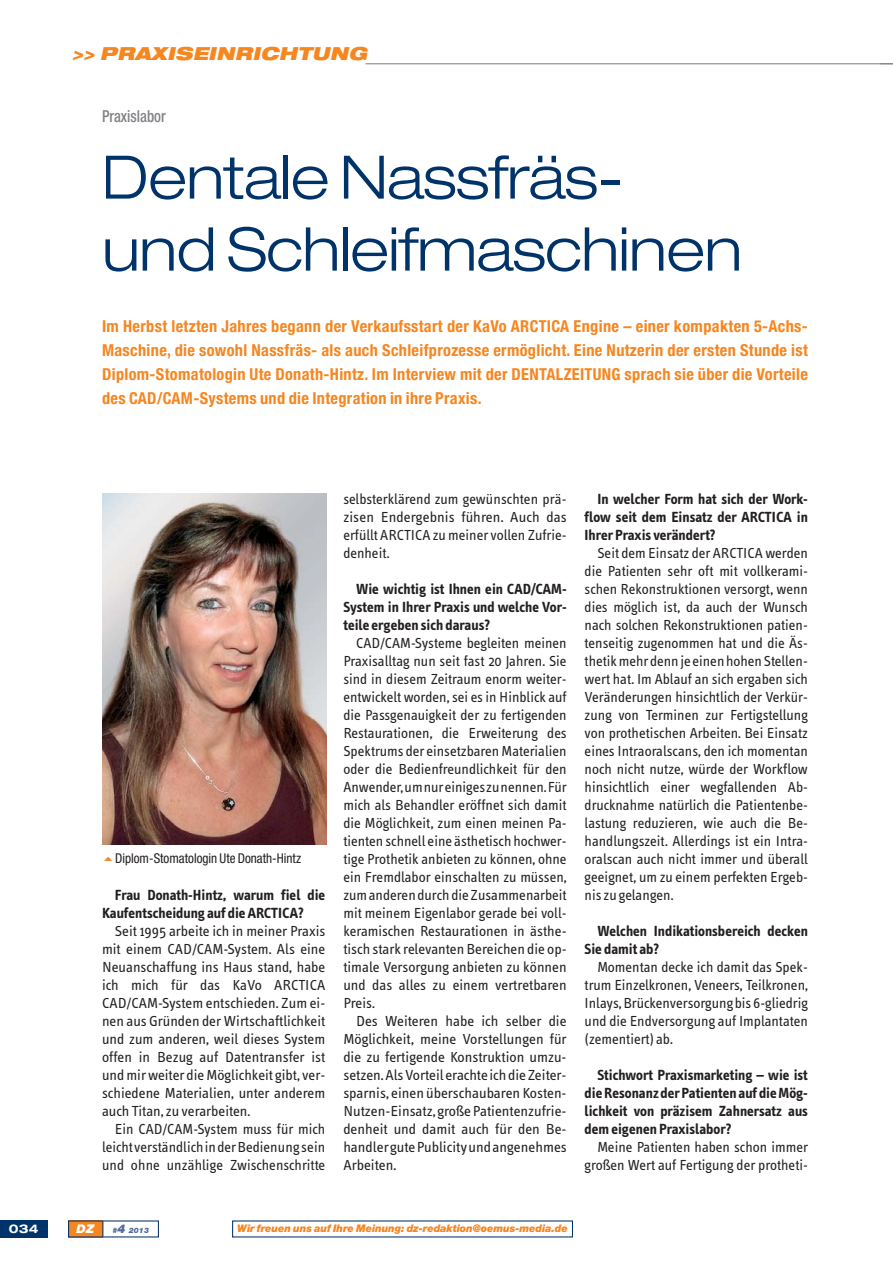
<style>
.page{position:relative;width:893px;height:1263px;background:#fff}
.page>*{position:absolute;margin:0;border:0;box-sizing:border-box;transform-origin:0 0}
.t1{font:300 expanded 60px/72px "Helvetica Neue";letter-spacing:-.01em;color:#003369}
.t2{font:italic 900 expanded 18px "Helvetica Neue";color:#f6861f}
.t3{font:700 condensed 16.5px/24px "Helvetica Neue";letter-spacing:.02em;color:#f6861f;text-align:justify}
.t4{font:500 condensed 16.5px "Helvetica Neue";color:#808285;scale:.9 1}
.t5{font:15px/18px "Info Text";color:#231f20;text-align:justify}
.t6{font:700 15px/18px "Info Text";color:#231f20;text-align:justify}
.t7{font:condensed 13.5px "Helvetica Neue";color:#231f20}
.t8{font:700 expanded 12px "Helvetica Neue";color:#fff}
.t9{font:italic 900 12px "Helvetica Neue";color:#fff}
.t10{font:italic 900 10.5px "Helvetica Neue";letter-spacing:-.01em;color:#f6861f}
.t11{font:italic 900 7.5px "Helvetica Neue";color:#516b98}
.s1{font-size:12px}
</style>
<div class="page">
<div style="left:68px;top:1220px;width:35px;height:17px;background:#f6861f"></div>
<div style="left:0;top:1220px;width:48px;height:17px;background:#003369"></div>
<svg style="left:102px;top:1221px;width:1px;height:16px"></svg>
<hr style="left:365px;top:63px;width:528px;height:1px;background:#808285">
<img style="left:102px;top:493px;width:224px;height:352px">
<p class="t2" style="left:72px;top:45px;width:300px">&gt;&gt; PRAXISEINRICHTUNG</p>
<p class="t4" style="left:102px;top:111px;width:72px">Praxislabor</p>
<h1 class="t1" style="left:102px;top:148px;width:642px">Dentale Nassfräs&shy;und Schleifmaschinen</h1>
<p class="t3" style="left:102px;top:316px;width:707px">Im Herbst letzten Jahres begann der Verkaufsstart der KaVo ARCTICA Engine – einer kompakten 5-Achs-Maschine, die sowohl Nassfräs- als auch Schleifprozesse ermöglicht. Eine Nutzerin der ersten Stunde ist Diplom-Stomatologin Ute Donath-Hintz. Im Interview mit der DENTALZEITUNG sprach sie über die Vorteile des CAD/CAM-Systems und die Integration in ihre Praxis.</p>
<p class="t7" style="left:115px;top:854px;width:187px">Diplom-Stomatologin Ute Donath-Hintz</p>
<p class="t6" style="left:102px;top:887px;width:225px;text-indent:13px">Frau Donath-Hintz, warum fiel die<br>Kaufentscheidung auf die ARCTICA?</p>
<p class="t5" style="left:102px;top:923px;width:225px;text-indent:13px">Seit 1995 arbeite ich in meiner Praxis mit einem CAD/CAM-System. Als eine Neuanschaffung ins Haus stand, habe ich mich für das KaVo ARCTICA CAD/CAM-System entschieden. Zum ei&shy;nen aus Gründen der Wirtschaftlichkeit und zum anderen, weil dieses System offen in Bezug auf Datentransfer ist und mir weiter die Möglichkeit gibt, ver&shy;schiedene Materialien, unter anderem auch Titan, zu verarbeiten.</p>
<p class="t5" style="left:102px;top:1121px;width:225px;text-indent:13px">Ein CAD/CAM-System muss für mich leicht verständlich in der Bedienung sein und ohne unzählige Zwischenschritte</p>
<p class="t5" style="left:343px;top:491px;width:225px">selbsterklärend zum gewünschten prä&shy;zisen Endergebnis führen. Auch das erfüllt ARCTICA zu meiner vollen Zufrie&shy;denheit.</p>
<p class="t6" style="left:343px;top:581px;width:225px;text-indent:13px">Wie wichtig ist Ihnen ein CAD/CAM-System in Ihrer Praxis und welche Vor&shy;teile ergeben sich daraus?</p>
<p class="t5" style="left:343px;top:635px;width:225px;text-indent:13px">CAD/CAM-Systeme begleiten meinen Praxisalltag nun seit fast 20 Jahren. Sie sind in diesem Zeitraum enorm weiter&shy;entwickelt worden, sei es in Hinblick auf die Passgenauigkeit der zu fertigenden Restaurationen, die Erweiterung des Spektrums der einsetzbaren Materialien oder die Bedienfreundlichkeit für den Anwender, um nur einiges zu nennen. Für mich als Behandler eröffnet sich damit die Möglichkeit, zum einen meinen Pa&shy;tienten schnell eine ästhetisch hochwer&shy;tige Prothetik anbieten zu können, ohne ein Fremdlabor einschalten zu müssen, zum anderen durch die Zusammenarbeit mit meinem Eigenlabor gerade bei voll&shy;keramischen Restaurationen in ästhe&shy;tisch stark relevanten Bereichen die op&shy;timale Versorgung anbieten zu können und das alles zu einem vertretbaren Preis.</p>
<p class="t5" style="left:343px;top:1013px;width:225px;text-indent:13px">Des Weiteren habe ich selber die Möglichkeit, meine Vorstellungen für die zu fertigende Konstruktion umzu&shy;setzen. Als Vorteil erachte ich die Zeiter&shy;sparnis, einen überschaubaren Kosten-Nutzen-Einsatz, große Patientenzufrie&shy;denheit und damit auch für den Be&shy;handler gute Publicity und angenehmes Arbeiten.</p>
<p class="t6" style="left:585px;top:491px;width:225px;text-indent:13px">In welcher Form hat sich der Work&shy;flow seit dem Einsatz der ARCTICA in Ihrer Praxis verändert?</p>
<p class="t5" style="left:585px;top:545px;width:225px;text-indent:13px">Seit dem Einsatz der ARCTICA werden die Patienten sehr oft mit vollkerami&shy;schen Rekonstruktionen versorgt, wenn dies möglich ist, da auch der Wunsch nach solchen Rekonstruktionen patien&shy;tenseitig zugenommen hat und die Äs&shy;thetik mehr denn je einen hohen Stellen&shy;wert hat. Im Ablauf an sich ergaben sich Veränderungen hinsichtlich der Verkür&shy;zung von Terminen zur Fertigstellung von prothetischen Arbeiten. Bei Einsatz eines Intraoralscans, den ich momentan noch nicht nutze, würde der Workflow hinsichtlich einer wegfallenden Ab&shy;drucknahme natürlich die Patientenbe&shy;lastung reduzieren, wie auch die Be&shy;handlungszeit. Allerdings ist ein Intra&shy;oralscan auch nicht immer und überall geeignet, um zu einem perfekten Ergeb&shy;nis zu gelangen.</p>
<p class="t6" style="left:585px;top:923px;width:225px;text-indent:13px">Welchen Indikationsbereich decken<br>Sie damit ab?</p>
<p class="t5" style="left:585px;top:959px;width:225px;text-indent:13px">Momentan decke ich damit das Spek&shy;trum Einzelkronen, Veneers, Teilkronen, Inlays, Brückenversorgung bis 6-gliedrig und die Endversorgung auf Implantaten (zementiert) ab.</p>
<p class="t6" style="left:585px;top:1067px;width:225px;text-indent:13px">Stichwort Praxismarketing – wie ist die Resonanz der Patienten auf die Mög&shy;lichkeit von präzisem Zahnersatz aus dem eigenen Praxislabor?</p>
<p class="t5" style="left:585px;top:1139px;width:225px;text-align:right">Meine Patienten haben schon immer großen Wert auf Fertigung der protheti-</p>
<p class="t8" style="left:9px;top:1224px;width:31px">034</p>
<p class="t9" style="left:77px;top:1224px;width:19px">DZ</p>
<p class="t11" style="left:112px;top:1227px;width:38px">#<span class="s1">4</span> 2013</p>
<p class="t10" style="left:237px;top:1224px;width:332px">Wir freuen uns auf Ihre Meinung: dz-redaktion@oemus-media.de</p>
</div>
